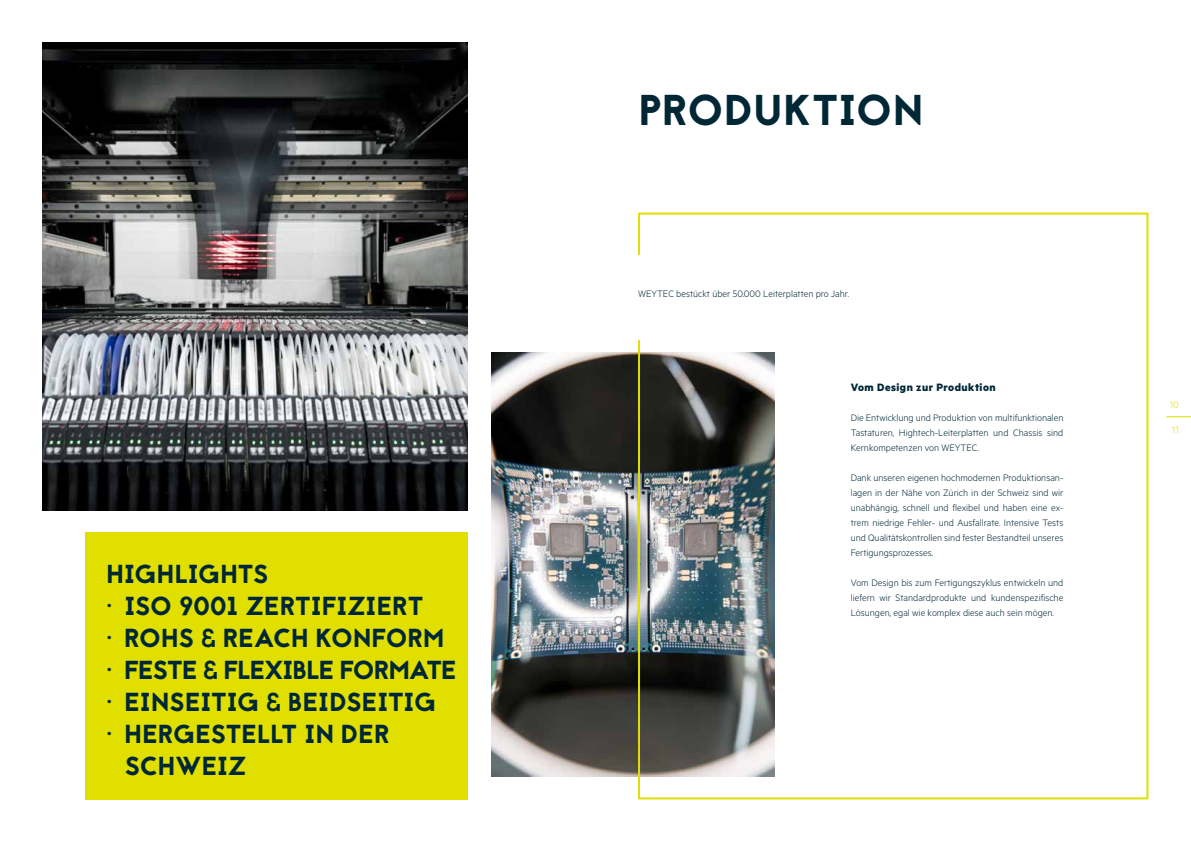
<style>
.page{position:relative;width:1191px;height:842px;background:#fff}
.page>*{position:absolute;margin:0;border:0;box-sizing:border-box;transform-origin:0 0}
.t1{font:43px "Jaapokki";letter-spacing:.005em;color:#002736}
.t2{font:26px/32px "Jaapokki";letter-spacing:-.02em;color:#002736}
.t3{font:26px "Jaapokki";letter-spacing:-.04em;color:#002736}
.t4{font:26px "Jaapokki";color:#002736}
.t5{font:700 12px "Metric";letter-spacing:.04em;color:#002736}
.t6{font:300 10.5px/15px "Metric";color:#002736;text-align:justify}
.t7{font:300 10.5px "Metric";color:#e0df00}
</style>
<div class="page">
<img style="left:491px;top:353px;width:146px;height:424px">
<div style="left:86px;top:531px;width:382px;height:268px;background:#e0df00"></div>
<img style="left:43px;top:42px;width:425px;height:468px">
<svg style="left:637px;top:212px;width:512px;height:588px"></svg>
<svg style="left:1166px;top:417px;width:25px;height:1px"></svg>
<h2 class="t2" style="left:106px;top:558px;width:163px">HIGHLIGHTS</h2>
<h2 class="t2" style="left:106px;top:590px;width:319px">• ISO 9001 ZERTIFIZIERT</h2>
<h2 class="t2" style="left:106px;top:622px;width:339px">• ROHS &amp; REACH KONFORM</h2>
<h2 class="t3" style="left:106px;top:652px;width:352px">• FESTE &amp; FLEXIBLE FORMATE</h2>
<h2 class="t4" style="left:106px;top:684px;width:331px">• EINSEITIG &amp; BEIDSEITIG</h2>
<h2 class="t2" style="left:124px;top:718px;width:267px;text-indent:-18px">• HERGESTELLT IN DER<br>SCHWEIZ</h2>
<h1 class="t1" style="left:639px;top:80px;width:286px">PRODUKTION</h1>
<p class="t6" style="left:638px;top:286px;width:213px">WEYTEC bestückt über 50.000 Leiterplatten pro Jahr.</p>
<p class="t5" style="left:850px;top:379px;width:146px">Vom Design zur Produktion</p>
<p class="t6" style="left:850px;top:409px;width:214px">Die Entwicklung und Produktion von multifunktionalen Tastaturen, Hightech-Leiterplatten und Chassis sind Kernkompetenzen von WEYTEC.</p>
<p class="t6" style="left:850px;top:469px;width:214px">Dank unseren eigenen hochmodernen Produktionsan&shy;lagen in der Nähe von Zürich in der Schweiz sind wir unabhängig, schnell und flexibel und haben eine ex&shy;trem niedrige Fehler- und Ausfallrate. Intensive Tests und Qualitätskontrollen sind fester Bestandteil unseres Fertigungsprozesses.</p>
<p class="t6" style="left:850px;top:574px;width:214px">Vom Design bis zum Fertigungszyklus entwickeln und liefern wir Standardprodukte und kundenspezifische Lösungen, egal wie komplex diese auch sein mögen.</p>
<p class="t7" style="left:1169px;top:398px;width:11px">10</p>
<p class="t7" style="left:1171px;top:424px;width:8px">11</p>
</div>
